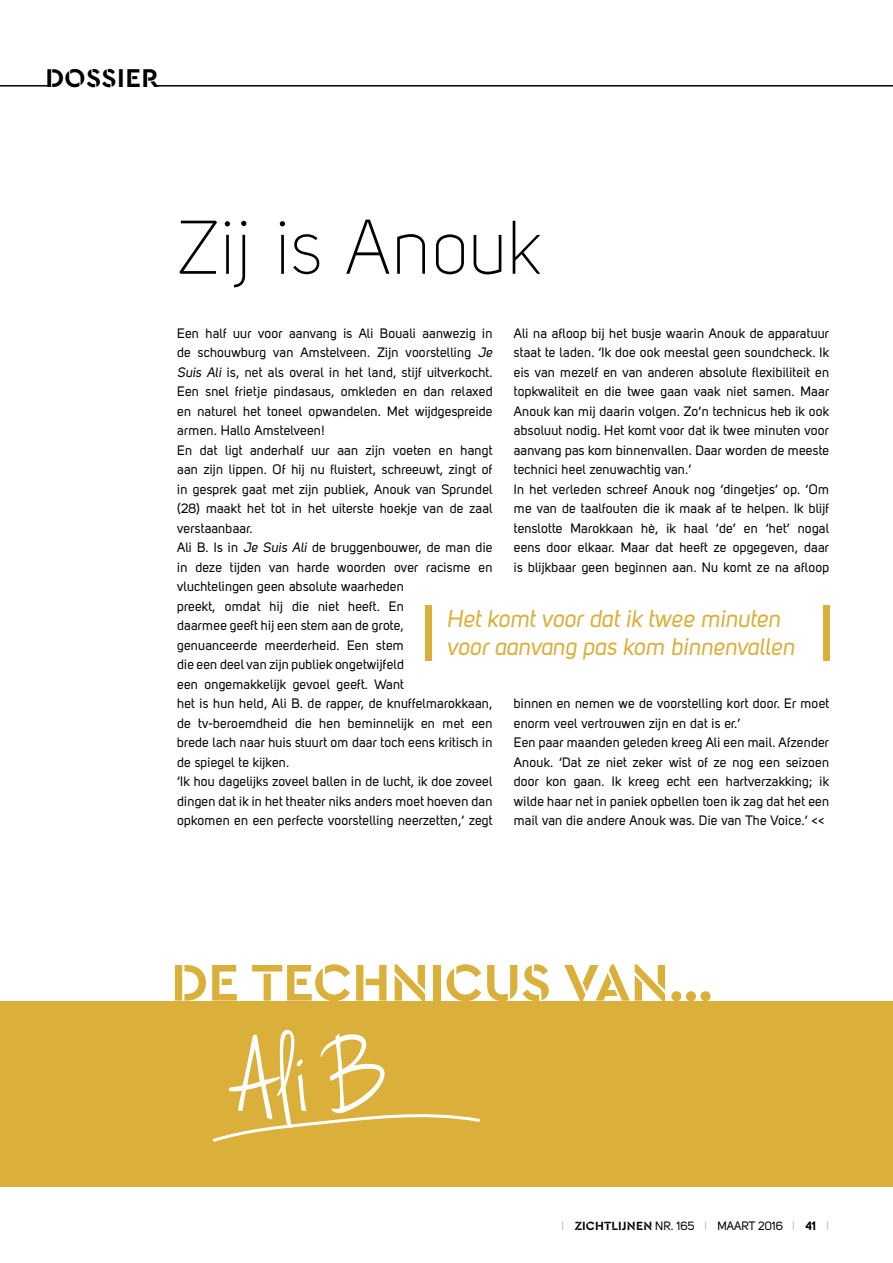
<style>
.page{position:relative;width:893px;height:1263px;background:#fff}
.page>*{position:absolute;margin:0;border:0;box-sizing:border-box;transform-origin:0 0}
.t1{font:117.3px "Jenna Sue";color:#fff}
.t2{font:75px "Uni Sans Light";color:#000}
.t3{font:700 54px "Cera Stencil PRO";color:#dab03b}
.t4{font:700 27px "Cera Stencil PRO";letter-spacing:.02em;color:#000}
.t5{font:24px/28.5px "Uni Sans Regular Italic";letter-spacing:-.01em;color:#dab03b}
.t6{font:13.5px/19.5px "Uni Sans Regular";letter-spacing:.01em;color:#000}
.t7{font:12px "Uni Sans Regular";letter-spacing:-.005em;color:#000}
.s1{font-family:"Uni Sans Regular Italic"}
.s2{font-family:"Uni Sans Light";color:#878787}
.s3{font-family:"Cera Stencil PRO";font-weight:700;font-size:12.45px}
.s4{font-family:"Uni Sans Bold"}
</style>
<div class="page">
<div style="left:0;top:1001px;width:893px;height:185px;background:#dab03b"></div>
<svg style="left:212px;top:1114px;width:268px;height:28px"></svg>
<hr style="left:0;top:85px;width:49px;height:2px;background:#000">
<hr style="left:155px;top:85px;width:738px;height:2px;background:#000">
<div style="left:425px;top:605px;width:6px;height:56px;background:#dab03b"></div>
<div style="left:823px;top:605px;width:6px;height:56px;background:#dab03b"></div>
<h3 class="t4" style="left:45px;top:60px;width:115px">DOSSIER</h3>
<h2 class="t2" style="left:177px;top:205px;width:367px">Zij is Anouk</h2>
<p class="t6" style="left:177px;top:323px;width:317px">Een half uur voor aanvang is Ali Bouali aanwezig in de schouwburg van Amstelveen. Zijn voorstelling <span class="s1">Je Suis Ali</span> is, net als overal in het land, stijf uitverkocht.<br>Een snel frietje pindasaus, omkleden en dan relaxed en naturel het toneel opwandelen. Met wijdgespreide armen. Hallo Amstelveen!<br>En dat ligt anderhalf uur aan zijn voeten en hangt aan zijn lippen. Of hij nu fluistert, schreeuwt, zingt of in gesprek gaat met zijn publiek, Anouk van Sprundel (28) maakt het tot in het uiterste hoekje van de zaal verstaanbaar.<br>Ali B. Is in <span class="s1">Je Suis Ali</span> de bruggenbouwer, de man die in deze tijden van harde woorden over racisme en vluchtelingen geen absolute waarheden<br>preekt, omdat hij die niet heeft. En<br>daarmee geeft hij een stem aan de grote,<br>genuanceerde meerderheid. Een stem<br>die een deel van zijn publiek ongetwijfeld<br>een ongemakkelijk gevoel geeft. Want<br>het is hun held, Ali B. de rapper, de knuffelmarokkaan, de tv-beroemdheid die hen beminnelijk en met een brede lach naar huis stuurt om daar toch eens kritisch in de spiegel te kijken.<br>‘Ik hou dagelijks zoveel ballen in de lucht, ik doe zoveel dingen dat ik in het theater niks anders moet hoeven dan opkomen en een perfecte voorstelling neerzetten,’ zegt</p>
<p class="t6" style="left:514px;top:323px;width:317px">Ali na afloop bij het busje waarin Anouk de apparatuur staat te laden. ‘Ik doe ook meestal geen soundcheck. Ik eis van mezelf en van anderen absolute flexibiliteit en topkwaliteit en die twee gaan vaak niet samen. Maar Anouk kan mij daarin volgen. Zo’n technicus heb ik ook absoluut nodig. Het komt voor dat ik twee minuten voor aanvang pas kom binnenvallen. Daar worden de meeste technici heel zenuwachtig van.’<br>In het verleden schreef Anouk nog ‘dingetjes’ op. ‘Om me van de taalfouten die ik maak af te helpen. Ik blijf tenslotte Marokkaan hè, ik haal ‘de’ en ‘het’ nogal eens door elkaar. Maar dat heeft ze opgegeven, daar is blijkbaar geen beginnen aan. Nu komt ze na afloop</p>
<h3 class="t5" style="left:446px;top:604px;width:350px">Het komt voor dat ik twee minuten voor aanvang pas kom binnenvallen</h3>
<p class="t6" style="left:514px;top:694px;width:317px">binnen en nemen we de voorstelling kort door. Er moet enorm veel vertrouwen zijn en dat is er.’<br>Een paar maanden geleden kreeg Ali een mail. Afzender Anouk. ‘Dat ze niet zeker wist of ze nog een seizoen door kon gaan. Ik kreeg echt een hartverzakking; ik wilde haar net in paniek opbellen toen ik zag dat het een mail van die andere Anouk was. Die van The Voice.’ &lt;&lt;</p>
<h3 class="t3" style="left:171px;top:947px;width:543px">DE TECHNICUS VAN...</h3>
<h1 class="t1" style="left:229px;top:1012px;width:154px;rotate:-2deg">Ali B</h1>
<p class="t7" style="left:561px;top:1219px;width:269px"><span class="s2">I</span> <span class="s3">ZICHTLIJNEN</span> NR. 165 <span class="s2">I</span> MAART 2016 <span class="s2">I</span> <span class="s4">41</span> <span class="s2">I</span></p>
</div>
